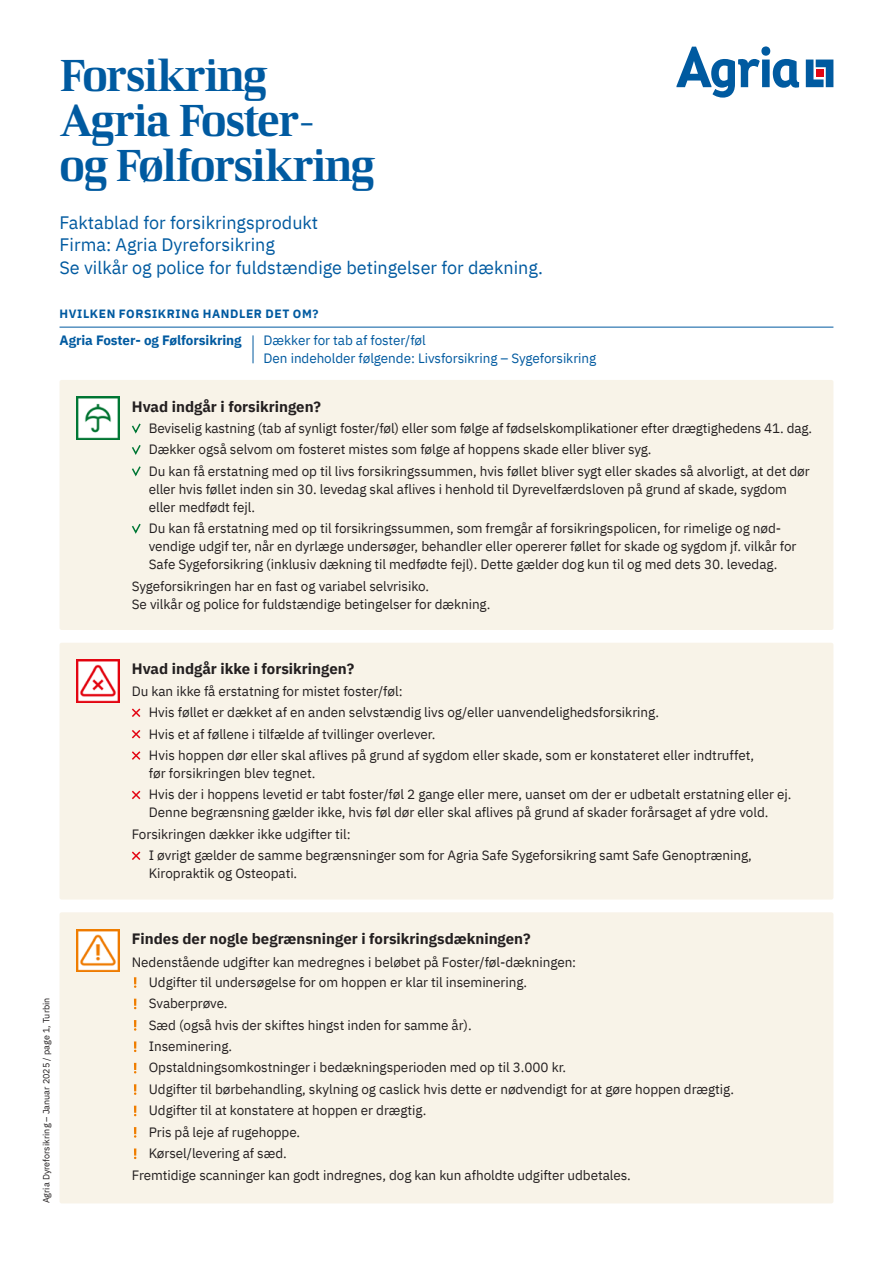
<style>
.page{position:relative;width:893px;height:1263px;background:#fff}
.page>*{position:absolute;margin:0;border:0;box-sizing:border-box;transform-origin:0 0}
.Rubrik{font:45px/45px "LF Rubrik 2";letter-spacing:-.035em;color:#005aa0}
.Underrubrik{font:18px/22.5px "IBM Plex Sans";color:#005aa0}
.Rubrik_i_ruta{font:700 15px "IBM Plex Sans";color:#231f20}
.Brödtext_i_ruta{font:13.5px/18px "IBM Plex Sans";letter-spacing:-.005em;color:#231f20}
.Brödtext_i_ruta__ej_indrag{font:13.5px/18px "IBM Plex Sans";letter-spacing:-.005em;color:#231f20}
.Brödtext_i_ruta__ej_indrag-2{font:13.5px/18px "IBM Plex Sans";letter-spacing:-.005em;color:#005aa0}
.Brödtext_i_ruta__ej_indrag-3{font:700 13.5px "IBM Plex Sans";letter-spacing:-.005em;color:#005aa0}
.Underrubrik_2{font:700 12px "IBM Plex Sans";letter-spacing:.05em;color:#005aa0}
.t1{font:9px "IBM Plex Sans";color:#231f20}
</style>
<div class="page">
<div style="left:60px;top:912px;width:773px;height:291px;background:#f8f3e8;border-radius:2px"></div>
<svg style="left:134px;top:977px;width:2px;height:11px"></svg>
<svg style="left:134px;top:999px;width:2px;height:10px"></svg>
<svg style="left:134px;top:1020px;width:2px;height:11px"></svg>
<svg style="left:134px;top:1041px;width:2px;height:11px"></svg>
<svg style="left:134px;top:1063px;width:2px;height:10px"></svg>
<svg style="left:134px;top:1084px;width:2px;height:11px"></svg>
<svg style="left:134px;top:1106px;width:2px;height:10px"></svg>
<svg style="left:134px;top:1127px;width:2px;height:11px"></svg>
<svg style="left:134px;top:1148px;width:2px;height:11px"></svg>
<img style="left:77px;top:929px;width:42px;height:43px">
<div style="left:60px;top:380px;width:773px;height:250px;background:#f8f3e8;border-radius:2px"></div>
<svg style="left:132px;top:423px;width:9px;height:11px"></svg>
<svg style="left:132px;top:445px;width:9px;height:10px"></svg>
<svg style="left:132px;top:466px;width:9px;height:11px"></svg>
<svg style="left:132px;top:523px;width:9px;height:11px"></svg>
<img style="left:77px;top:397px;width:42px;height:42px">
<div style="left:60px;top:643px;width:773px;height:256px;background:#f8f3e8;border-radius:2px"></div>
<svg style="left:132px;top:708px;width:9px;height:9px"></svg>
<svg style="left:132px;top:730px;width:9px;height:9px"></svg>
<svg style="left:132px;top:751px;width:9px;height:9px"></svg>
<svg style="left:132px;top:790px;width:9px;height:10px"></svg>
<svg style="left:132px;top:851px;width:9px;height:9px"></svg>
<img style="left:77px;top:660px;width:42px;height:42px">
<hr style="left:60px;top:327px;width:773px;height:1px;background:#005aa0">
<svg style="left:253px;top:335px;width:1px;height:28px"></svg>
<svg style="left:676px;top:46px;width:123px;height:52px"></svg>
<svg style="left:806px;top:60px;width:27px;height:27px"></svg>
<div style="left:816px;top:69px;width:7px;height:8px;background:#e30613"></div>
<p class="Rubrik" style="left:60px;top:51px;width:317px">Forsikring<br>Agria Foster-<br>og Følforsikring</p>
<p class="Underrubrik" style="left:60px;top:209px;width:485px">Faktablad for forsikringsprodukt<br>Firma: Agria Dyreforsikring<br>Se vilkår og police for fuldstændige betingelser for dækning.</p>
<p class="Underrubrik_2" style="left:60px;top:305px;width:260px">HVILKEN FORSIKRING HANDLER DET OM?</p>
<p class="Brödtext_i_ruta__ej_indrag-3" style="left:60px;top:329px;width:184px">Agria Foster- og Følforsikring</p>
<p class="Brödtext_i_ruta__ej_indrag-2" style="left:264px;top:330px;width:334px">Dækker for tab af foster/føl<br>Den indeholder følgende: Livsforsikring – Sygeforsikring</p>
<p class="Rubrik_i_ruta" style="left:132px;top:394px;width:191px">Hvad indgår i forsikringen?</p>
<p class="Brödtext_i_ruta" style="left:149px;top:418px;width:665px">Beviselig kastning (tab af synligt foster/føl) eller som følge af fødselskomplikationer efter drægtighedens 41. dag.</p>
<p class="Brödtext_i_ruta" style="left:149px;top:440px;width:504px">Dækker også selvom om fosteret mistes som følge af hoppens skade eller bliver syg.</p>
<p class="Brödtext_i_ruta" style="left:149px;top:461px;width:662px">Du kan få erstatning med op til livs forsikringssummen, hvis føllet bliver sygt eller skades så alvorligt, at det dør eller hvis føllet inden sin 30. levedag skal aflives i henhold til Dyrevelfærdsloven på grund af skade, sygdom eller medfødt fejl.</p>
<p class="Brödtext_i_ruta" style="left:149px;top:518px;width:649px">Du kan få erstatning med op til forsikringssummen, som fremgår af forsikringspolicen, for rimelige og nød&shy;vendige udgif ter, når en dyrlæge undersøger, behandler eller opererer føllet for skade og sygdom jf. vilkår for<br>Safe Sygeforsikring (inklusiv dækning til medfødte fejl). Dette gælder dog kun til og med dets 30. levedag.</p>
<p class="Brödtext_i_ruta__ej_indrag" style="left:132px;top:576px;width:360px">Sygeforsikringen har en fast og variabel selvrisiko.<br>Se vilkår og police for fuldstændige betingelser for dækning.</p>
<p class="Rubrik_i_ruta" style="left:132px;top:657px;width:224px">Hvad indgår ikke i forsikringen?</p>
<p class="Brödtext_i_ruta__ej_indrag" style="left:132px;top:681px;width:272px">Du kan ikke få erstatning for mistet foster/føl:</p>
<p class="Brödtext_i_ruta" style="left:149px;top:702px;width:512px">Hvis føllet er dækket af en anden selvstændig livs og/eller uanvendelighedsforsikring.</p>
<p class="Brödtext_i_ruta" style="left:149px;top:724px;width:288px">Hvis et af føllene i tilfælde af tvillinger overlever.</p>
<p class="Brödtext_i_ruta" style="left:149px;top:745px;width:607px">Hvis hoppen dør eller skal aflives på grund af sygdom eller skade, som er konstateret eller indtruffet, før forsikringen blev tegnet.</p>
<p class="Brödtext_i_ruta" style="left:149px;top:784px;width:644px">Hvis der i hoppens levetid er tabt foster/føl 2 gange eller mere, uanset om der er udbetalt erstatning eller ej.<br>Denne begrænsning gælder ikke, hvis føl dør eller skal aflives på grund af skader forårsaget af ydre vold.</p>
<p class="Brödtext_i_ruta__ej_indrag" style="left:132px;top:824px;width:220px">Forsikringen dækker ikke udgifter til:</p>
<p class="Brödtext_i_ruta" style="left:149px;top:845px;width:605px">I øvrigt gælder de samme begrænsninger som for Agria Safe Sygeforsikring samt Safe Genoptræning,<br>Kiropraktik og Osteopati.</p>
<p class="t1" style="left:39px;top:1203px;width:207px;rotate:-90deg">Agria Dyreforsikring – Januar 2025 / page 1, Turbin</p>
<p class="Rubrik_i_ruta" style="left:132px;top:927px;width:400px">Findes der nogle begrænsninger i forsikringsdækningen?</p>
<p class="Brödtext_i_ruta__ej_indrag" style="left:132px;top:952px;width:446px">Nedenstående udgifter kan medregnes i beløbet på Foster/føl-dækningen:</p>
<p class="Brödtext_i_ruta" style="left:149px;top:972px;width:380px">Udgifter til undersøgelse for om hoppen er klar til inseminering.</p>
<p class="Brödtext_i_ruta" style="left:149px;top:993px;width:80px">Svaberprøve.</p>
<p class="Brödtext_i_ruta" style="left:149px;top:1015px;width:324px">Sæd (også hvis der skiftes hingst inden for samme år).</p>
<p class="Brödtext_i_ruta" style="left:149px;top:1036px;width:85px">Inseminering.</p>
<p class="Brödtext_i_ruta" style="left:149px;top:1057px;width:419px">Opstaldningsomkostninger i bedækningsperioden med op til 3.000 kr.</p>
<p class="Brödtext_i_ruta" style="left:149px;top:1079px;width:587px">Udgifter til børbehandling, skylning og caslick hvis dette er nødvendigt for at gøre hoppen drægtig.</p>
<p class="Brödtext_i_ruta" style="left:149px;top:1100px;width:279px">Udgifter til at konstatere at hoppen er drægtig.</p>
<p class="Brödtext_i_ruta" style="left:149px;top:1122px;width:153px">Pris på leje af rugehoppe.</p>
<p class="Brödtext_i_ruta" style="left:149px;top:1143px;width:139px">Kørsel/levering af sæd.</p>
<p class="Brödtext_i_ruta__ej_indrag" style="left:132px;top:1164px;width:501px">Fremtidige scanninger kan godt indregnes, dog kan kun afholdte udgifter udbetales.</p>
</div>
